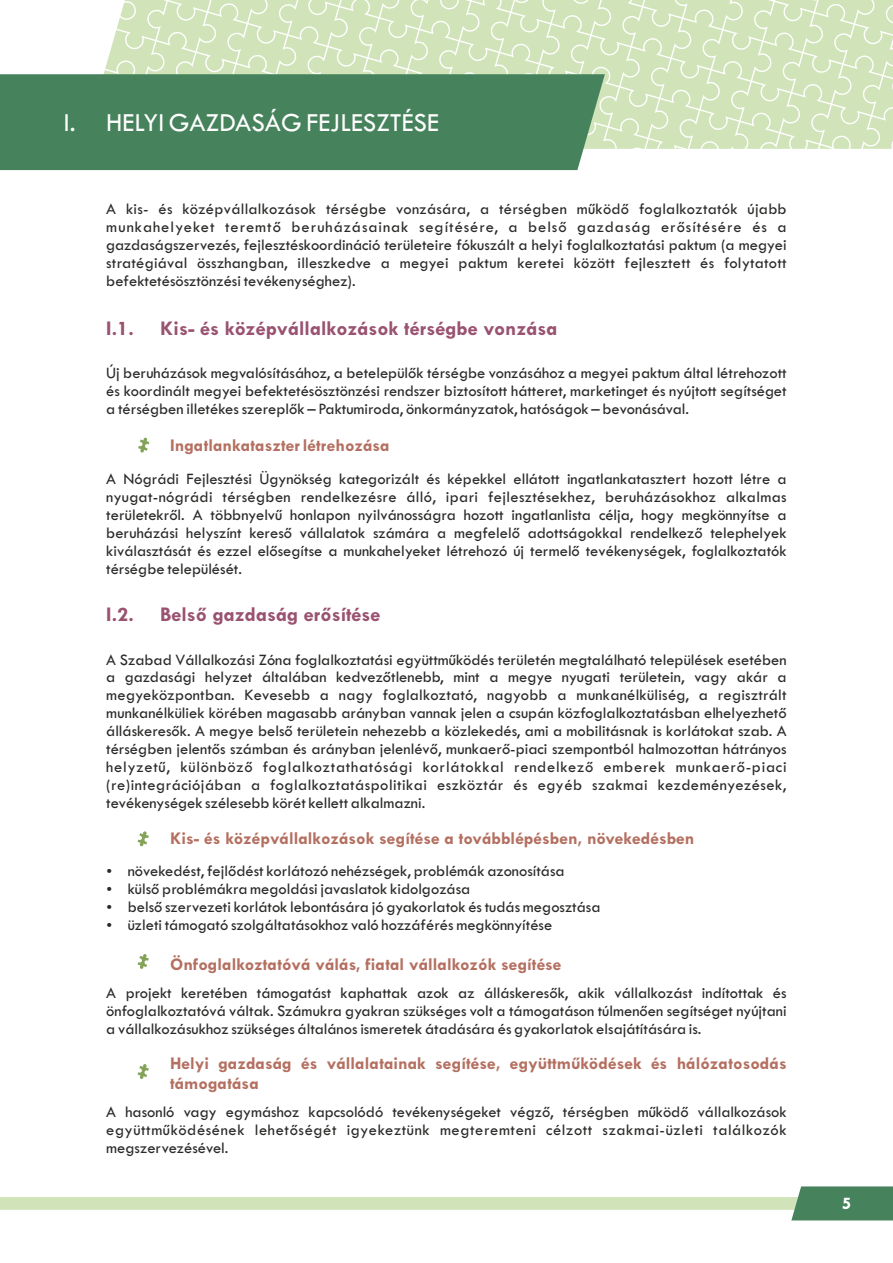
<style>
.page{position:relative;width:893px;height:1263px;background:#fff}
.page>*{position:absolute;margin:0;border:0;box-sizing:border-box;transform-origin:0 0}
.t1{font:27px "Tw Cen";color:#fefefe}
.t2{font:700 21px "Tw Cen";color:#995270}
.t3{font:700 18px/19.6px "Tw Cen";color:#b46f60}
.t4{font:700 18px "Tw Cen";color:#fefefe}
.t5{font:16.5px/18px "Tw Cen";color:#2b2a29;text-align:justify}
</style>
<div class="page">
<svg style="left:103px;top:0;width:790px;height:149px;background:#d6e7c1"></svg>
<svg style="left:138px;top:437px;width:11px;height:16px"></svg>
<div style="left:0;top:74px;width:605px;height:96px;background:#46825c"></div>
<svg style="left:138px;top:1064px;width:11px;height:15px"></svg>
<svg style="left:138px;top:954px;width:11px;height:15px"></svg>
<svg style="left:138px;top:831px;width:11px;height:15px"></svg>
<div style="left:0;top:1197px;width:893px;height:13px;background:#d1e4b9"></div>
<svg style="left:791px;top:1186px;width:102px;height:34px;background:#518965"></svg>
<h1 class="t1" style="left:64px;top:112px;width:377px">I. HELYI GAZDASÁG FEJLESZTÉSE</h1>
<p class="t5" style="left:106px;top:201px;width:682px">A kis- és középvállalkozások térségbe vonzására, a térségben működő foglalkoztatók újabb munkahelyeket teremtő beruházásainak segítésére, a belső gazdaság erősítésére és a gazdaságszervezés, fejlesztéskoordináció területeire fókuszált a helyi foglalkoztatási paktum (a megyei stratégiával összhangban, illeszkedve a megyei paktum keretei között fejlesztett és folytatott befektetésösztönzési tevékenységhez).</p>
<p class="t2" style="left:106px;top:321px;width:29px">I.1.</p>
<p class="t2" style="left:160px;top:321px;width:399px">Kis- és középvállalkozások térségbe vonzása</p>
<p class="t5" style="left:106px;top:365px;width:682px">Új beruházások megvalósításához, a betelepülők térségbe vonzásához a megyei paktum által létrehozott és koordinált megyei befektetésösztönzési rendszer biztosított hátteret, marketinget és nyújtott segítséget a térségben illetékes szereplők – Paktumiroda, önkormányzatok, hatóságok – bevonásával.</p>
<p class="t3" style="left:170px;top:436px;width:221px">Ingatlankataszter létrehozása</p>
<p class="t5" style="left:106px;top:471px;width:682px">A Nógrádi Fejlesztési Ügynökség kategorizált és képekkel ellátott ingatlankatasztert hozott létre a nyugat-nógrádi térségben rendelkezésre álló, ipari fejlesztésekhez, beruházásokhoz alkalmas területekről. A többnyelvű honlapon nyilvánosságra hozott ingatlanlista célja, hogy megkönnyítse a beruházási helyszínt kereső vállalatok számára a megfelelő adottságokkal rendelkező telephelyek kiválasztását és ezzel elősegítse a munkahelyeket létrehozó új termelő tevékenységek, foglalkoztatók térségbe települését.</p>
<p class="t2" style="left:106px;top:607px;width:29px">I.2.</p>
<p class="t2" style="left:160px;top:607px;width:222px">Belső gazdaság erősítése</p>
<p class="t5" style="left:106px;top:651px;width:682px">A Szabad Vállalkozási Zóna foglalkoztatási együttműködés területén megtalálható települések esetében a gazdasági helyzet általában kedvezőtlenebb, mint a megye nyugati területein, vagy akár a megyeközpontban. Kevesebb a nagy foglalkoztató, nagyobb a munkanélküliség, a regisztrált munkanélküliek körében magasabb arányban vannak jelen a csupán közfoglalkoztatásban elhelyezhető álláskeresők. A megye belső területein nehezebb a közlekedés, ami a mobilitásnak is korlátokat szab. A térségben jelentős számban és arányban jelenlévő, munkaerő-piaci szempontból halmozottan hátrányos helyzetű, különböző foglalkoztathatósági korlátokkal rendelkező emberek munkaerő-piaci (re)integrációjában a foglalkoztatáspolitikai eszköztár és egyéb szakmai kezdeményezések, tevékenységek szélesebb körét kellett alkalmazni.</p>
<p class="t3" style="left:170px;top:830px;width:526px">Kis- és középvállalkozások segítése a továbblépésben, növekedésben</p>
<p class="t5" style="left:128px;top:862px;width:474px;text-align:left">növekedést, fejlődést korlátozó nehézségek, problémák azonosítása külső problémákra megoldási javaslatok kidolgozása<br>belső szervezeti korlátok lebontására jó gyakorlatok és tudás megosztása üzleti támogató szolgáltatásokhoz való hozzáférés megkönnyítése</p>
<p class="t3" style="left:170px;top:956px;width:393px">Önfoglalkoztatóvá válás, fiatal vállalkozók segítése</p>
<p class="t5" style="left:106px;top:985px;width:682px">A projekt keretében támogatást kaphattak azok az álláskeresők, akik vállalkozást indítottak és önfoglalkoztatóvá váltak. Számukra gyakran szükséges volt a támogatáson túlmenően segítséget nyújtani a vállalkozásukhoz szükséges általános ismeretek átadására és gyakorlatok elsajátítására is.</p>
<p class="t3" style="left:170px;top:1055px;width:618px">Helyi gazdaság és vállalatainak segítése, együttműködések és hálózatosodás támogatása</p>
<p class="t5" style="left:106px;top:1104px;width:682px">A hasonló vagy egymáshoz kapcsolódó tevékenységeket végző, térségben működő vállalkozások együttműködésének lehetőségét igyekeztünk megteremteni célzott szakmai-üzleti találkozók megszervezésével.</p>
<p class="t4" style="left:842px;top:1197px;width:11px">5</p>
</div>
